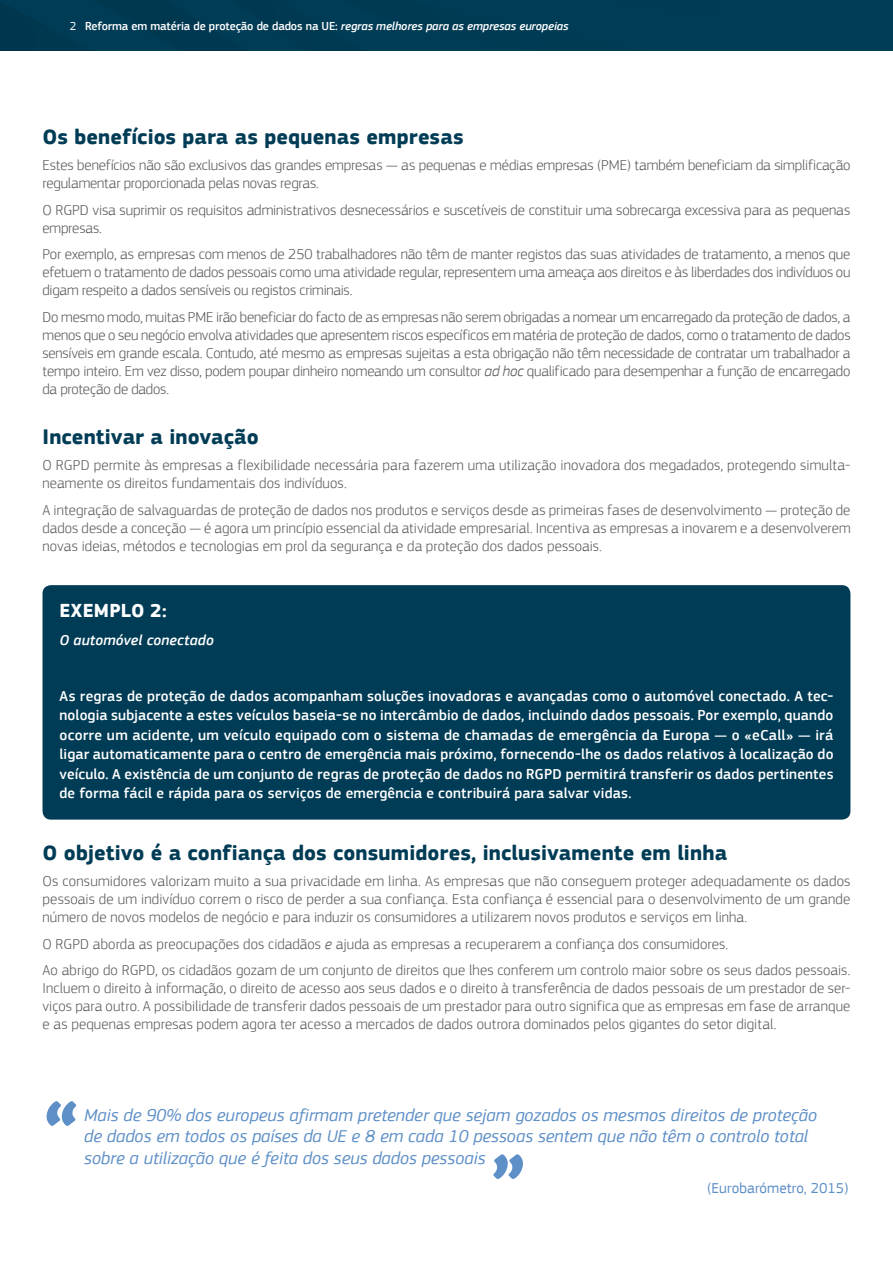
<style>
.page{position:relative;width:893px;height:1263px;background:#fff}
.page>*{position:absolute;margin:0;border:0;box-sizing:border-box;transform-origin:0 0}
.t1{font:700 79.35px "EC Square Sans Pro";color:#5e8fc6}
.t2{font:700 21.75px "EC Square Sans Pro";letter-spacing:.005em;color:#003c56}
.t3{font:700 19.5px "EC Square Sans Pro";letter-spacing:.015em;color:#fff}
.t4{font:italic 18px/21.6px "EC Square Sans Pro";color:#5e8fc6}
.t5{font:300 15px/18px "EC Square Sans Pro";color:#58585a;text-align:justify}
.t6{font:500 15px/19.5px "EC Square Sans Pro";letter-spacing:.01em;color:#fff;text-align:justify}
.t7{font:15px "EC Square Sans Pro";color:#5e8fc6}
.t8{font:italic 500 15px "EC Square Sans Pro";letter-spacing:.01em;color:#fff}
.t9{font:500 12px "EC Square Sans Pro";letter-spacing:-.01em;color:#fff}
.s1{font-weight:400}
.s2{font-style:italic}
</style>
<div class="page">
<div style="left:0;top:0;width:893px;height:51px;background:#003c56"></div>
<div style="left:43px;top:585px;width:807px;height:235px;background:#003c56;border-radius:9px"></div>
<p class="t9" style="left:70px;top:19px;width:500px"><span class="s1">2</span> Reforma em matéria de proteção de dados na UE: <span class="s2">regras melhores para as empresas europeias</span></p>
<h2 class="t2" style="left:43px;top:124px;width:423px">Os benefícios para as pequenas empresas</h2>
<p class="t5" style="left:43px;top:156px;width:809px">Estes benefícios não são exclusivos das grandes empresas — as pequenas e médias empresas (PME) também beneficiam da simplificação regulamentar proporcionada pelas novas regras.</p>
<p class="t5" style="left:43px;top:201px;width:809px">O RGPD visa suprimir os requisitos administrativos desnecessários e suscetíveis de constituir uma sobrecarga excessiva para as pequenas empresas.</p>
<p class="t5" style="left:43px;top:245px;width:809px">Por exemplo, as empresas com menos de 250 trabalhadores não têm de manter registos das suas atividades de tratamento, a menos que efetuem o tratamento de dados pessoais como uma atividade regular, representem uma ameaça aos direitos e às liberdades dos indivíduos ou digam respeito a dados sensíveis ou registos criminais.</p>
<p class="t5" style="left:43px;top:308px;width:809px">Do mesmo modo, muitas PME irão beneficiar do facto de as empresas não serem obrigadas a nomear um encarregado da proteção de dados, a menos que o seu negócio envolva atividades que apresentem riscos específicos em matéria de proteção de dados, como o tratamento de dados sensíveis em grande escala. Contudo, até mesmo as empresas sujeitas a esta obrigação não têm necessidade de contratar um trabalhador a tempo inteiro. Em vez disso, podem poupar dinheiro nomeando um consultor <span class="s2">ad hoc</span> qualificado para desempenhar a função de encarregado da proteção de dados.</p>
<h2 class="t2" style="left:43px;top:424px;width:218px">Incentivar a inovação</h2>
<p class="t5" style="left:43px;top:456px;width:809px">O RGPD permite às empresas a flexibilidade necessária para fazerem uma utilização inovadora dos megadados, protegendo simulta&shy;neamente os direitos fundamentais dos indivíduos.</p>
<p class="t5" style="left:43px;top:501px;width:809px">A integração de salvaguardas de proteção de dados nos produtos e serviços desde as primeiras fases de desenvolvimento — proteção de dados desde a conceção — é agora um princípio essencial da atividade empresarial. Incentiva as empresas a inovarem e a desenvolverem novas ideias, métodos e tecnologias em prol da segurança e da proteção dos dados pessoais.</p>
<h3 class="t3" style="left:60px;top:599px;width:109px">EXEMPLO 2:</h3>
<p class="t8" style="left:60px;top:631px;width:156px">O automóvel conectado</p>
<p class="t6" style="left:60px;top:686px;width:776px">As regras de proteção de dados acompanham soluções inovadoras e avançadas como o automóvel conectado. A tec&shy;nologia subjacente a estes veículos baseia-se no intercâmbio de dados, incluindo dados pessoais. Por exemplo, quando ocorre um acidente, um veículo equipado com o sistema de chamadas de emergência da Europa — o «eCall» — irá ligar automaticamente para o centro de emergência mais próximo, fornecendo-lhe os dados relativos à localização do veículo. A existência de um conjunto de regras de proteção de dados no RGPD permitirá transferir os dados pertinentes de forma fácil e rápida para os serviços de emergência e contribuirá para salvar vidas.</p>
<h2 class="t2" style="left:43px;top:839px;width:686px">O objetivo é a confiança dos consumidores, inclusivamente em linha</h2>
<p class="t5" style="left:43px;top:872px;width:809px">Os consumidores valorizam muito a sua privacidade em linha. As empresas que não conseguem proteger adequadamente os dados pessoais de um indivíduo correm o risco de perder a sua confiança. Esta confiança é essencial para o desenvolvimento de um grande número de novos modelos de negócio e para induzir os consumidores a utilizarem novos produtos e serviços em linha.</p>
<p class="t5" style="left:43px;top:930px;width:809px;line-height:26.5px">O RGPD aborda as preocupações dos cidadãos <span class="s2">e</span> ajuda as empresas a recuperarem a confiança dos consumidores.<br>Ao abrigo do RGPD, os cidadãos gozam de um conjunto de direitos que lhes conferem um controlo maior sobre os seus dados pessoais.</p>
<p class="t5" style="left:43px;top:979px;width:809px">Incluem o direito à informação, o direito de acesso aos seus dados e o direito à transferência de dados pessoais de um prestador de ser&shy;viços para outro. A possibilidade de transferir dados pessoais de um prestador para outro significa que as empresas em fase de arranque e as pequenas empresas podem agora ter acesso a mercados de dados outrora dominados pelos gigantes do setor digital.</p>
<h1 class="t1" style="left:43px;top:1084px;width:39px">“</h1>
<p class="t4" style="left:84px;top:1104px;width:735px">Mais de 90% dos europeus afirmam pretender que sejam gozados os mesmos direitos de proteção de dados em todos os países da UE e 8 em cada 10 pessoas sentem que não têm o controlo total</p>
<p class="t4" style="left:84px;top:1147px;width:403px">sobre a utilização que é feita dos seus dados pessoais</p>
<h1 class="t1" style="left:489px;top:1137px;width:39px">”</h1>
<p class="t7" style="left:707px;top:1179px;width:143px">(Eurobarómetro, 2015)</p>
</div>
